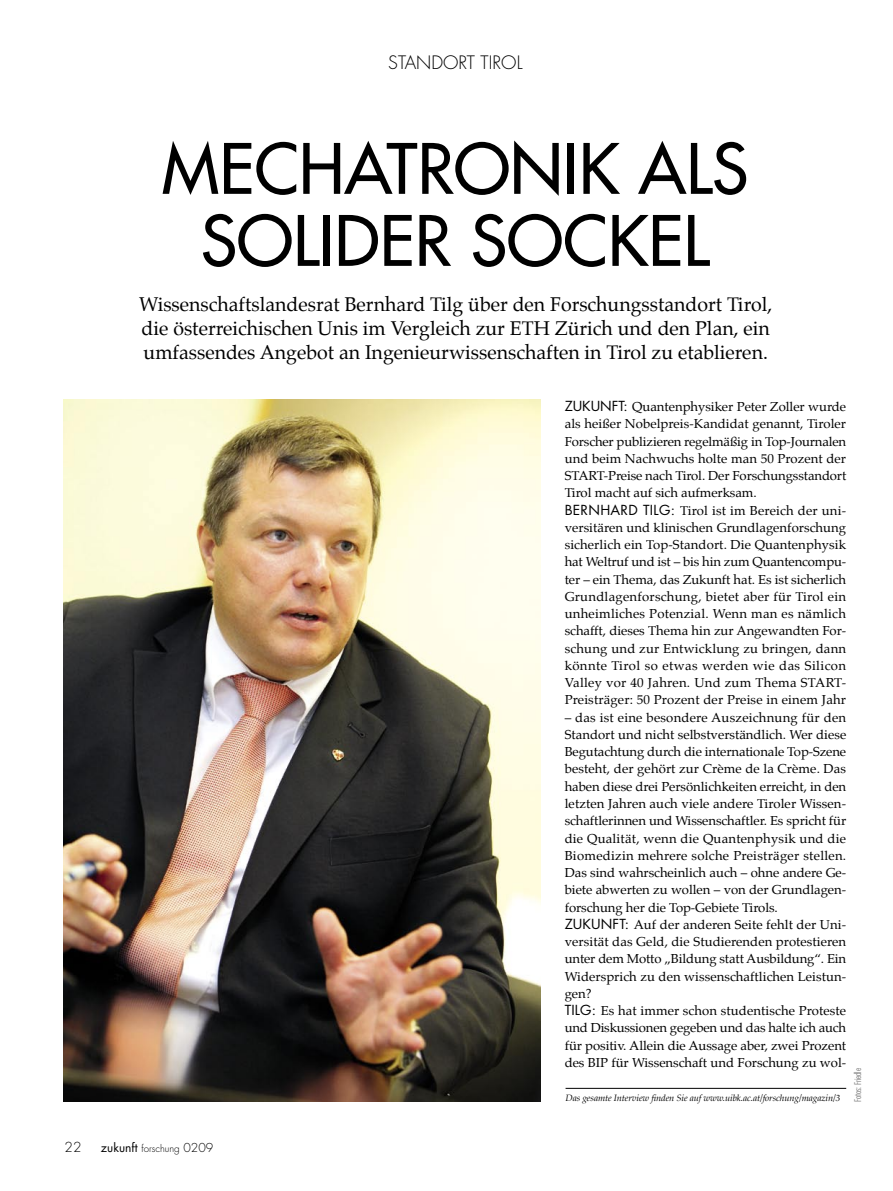
<style>
.page{position:relative;width:893px;height:1191px;background:#fff}
.page>*{position:absolute;margin:0;border:0;box-sizing:border-box;transform-origin:0 0}
.Zitat{font:67.5px/72px "Futura";color:#000;text-align:center}
.Zitat-2{font:19.5px/24px "Palatino";color:#000;text-align:justify}
.Zitat-3{font:300 18px "Futura";color:#000}
.Zitat-4{font:300 13.5px "Futura";color:#000}
.t1{font:12.75px/17.2px "Palatino";letter-spacing:-.005em;color:#000;text-align:justify}
.Zitat-5{font:300 9.75px "Futura";color:#000}
.t2{font:italic 9px "Palatino";letter-spacing:-.01em;color:#000}
.t3{font:300 condensed 9px "Futura";letter-spacing:-.015em;color:#7c7c7c}
.s1{font-weight:400;font-size:12px}
.s2{font-size:12px}
.s3{font-family:"Futura";font-size:13.5px}
</style>
<div class="page">
<img style="left:64px;top:400px;width:477px;height:701px">
<hr style="left:566px;top:1088px;width:280px;height:1px;background:#000">
<p class="Zitat-3" style="left:388px;top:50px;width:136px">STANDORT TIROL</p>
<p class="Zitat" style="left:162px;top:132px;width:588px">MECHATRONIK ALS<br>SOLIDER SOCKEL</p>
<p class="Zitat-2" style="left:139px;top:294px;width:634px">Wissenschaftslandesrat Bernhard Tilg über den Forschungsstandort Tirol, die österreichischen Unis im Vergleich zur ETH Zürich und den Plan, ein umfassendes Angebot an Ingenieurwissenschaften in Tirol zu etablieren.</p>
<p class="Zitat-4" style="left:65px;top:1138px;width:18px">22</p>
<p class="Zitat-5" style="left:101px;top:1142px;width:114px"><span class="s1">zukunft</span> forschung <span class="s2">0209</span></p>
<p class="t1" style="left:565px;top:399px;width:283px"><span class="s3">ZUKUNFT:</span> Quantenphysiker Peter Zoller wurde als heißer Nobelpreis-Kandidat genannt, Tiroler Forscher publizieren regelmäßig in Top-Journalen und beim Nachwuchs holte man 50 Prozent der START-Preise nach Tirol. Der Forschungsstandort Tirol macht auf sich aufmerksam.</p>
<p class="t1" style="left:565px;top:503px;width:283px"><span class="s3">BERNHARD TILG:</span> Tirol ist im Bereich der uni&shy;versitären und klinischen Grundlagenforschung sicherlich ein Top-Standort. Die Quantenphysik hat Weltruf und ist – bis hin zum Quantencompu&shy;ter – ein Thema, das Zukunft hat. Es ist sicherlich Grundlagenforschung, bietet aber für Tirol ein unheimliches Potenzial. Wenn man es nämlich schafft, dieses Thema hin zur Angewandten For&shy;schung und zur Entwicklung zu bringen, dann könnte Tirol so etwas werden wie das Silicon Valley vor 40 Jahren. Und zum Thema START-Preisträger: 50 Prozent der Preise in einem Jahr</p>
<p class="t1" style="left:565px;top:710px;width:283px">– das ist eine besondere Auszeichnung für den Standort und nicht selbstverständlich. Wer diese Begutachtung durch die internationale Top-Szene besteht, der gehört zur Crème de la Crème. Das haben diese drei Persönlichkeiten erreicht, in den letzten Jahren auch viele andere Tiroler Wissen&shy;schaftlerinnen und Wissenschaftler. Es spricht für die Qualität, wenn die Quantenphysik und die Biomedizin mehrere solche Preisträger stellen.<br>Das sind wahrscheinlich auch – ohne andere Ge&shy;biete abwerten zu wollen – von der Grundlagen&shy;forschung her die Top-Gebiete Tirols.</p>
<p class="t1" style="left:565px;top:917px;width:283px"><span class="s3">ZUKUNFT:</span> Auf der anderen Seite fehlt der Uni&shy;versität das Geld, die Studierenden protestieren unter dem Motto „Bildung statt Ausbildung“. Ein Widersprich zu den wissenschaftlichen Leistun&shy;gen?</p>
<p class="t1" style="left:565px;top:1003px;width:283px"><span class="s3">TILG:</span> Es hat immer schon studentische Proteste und Diskussionen gegeben und das halte ich auch für positiv. Allein die Aussage aber, zwei Prozent des BIP für Wissenschaft und Forschung zu wol-</p>
<p class="t3" style="left:852px;top:1102px;width:35px;rotate:-90deg">Fotos: Friedle</p>
<p class="t2" style="left:566px;top:1092px;width:276px">Das gesamte Interview finden Sie auf www.uibk.ac.at/forschung/magazin/3</p>
</div>
